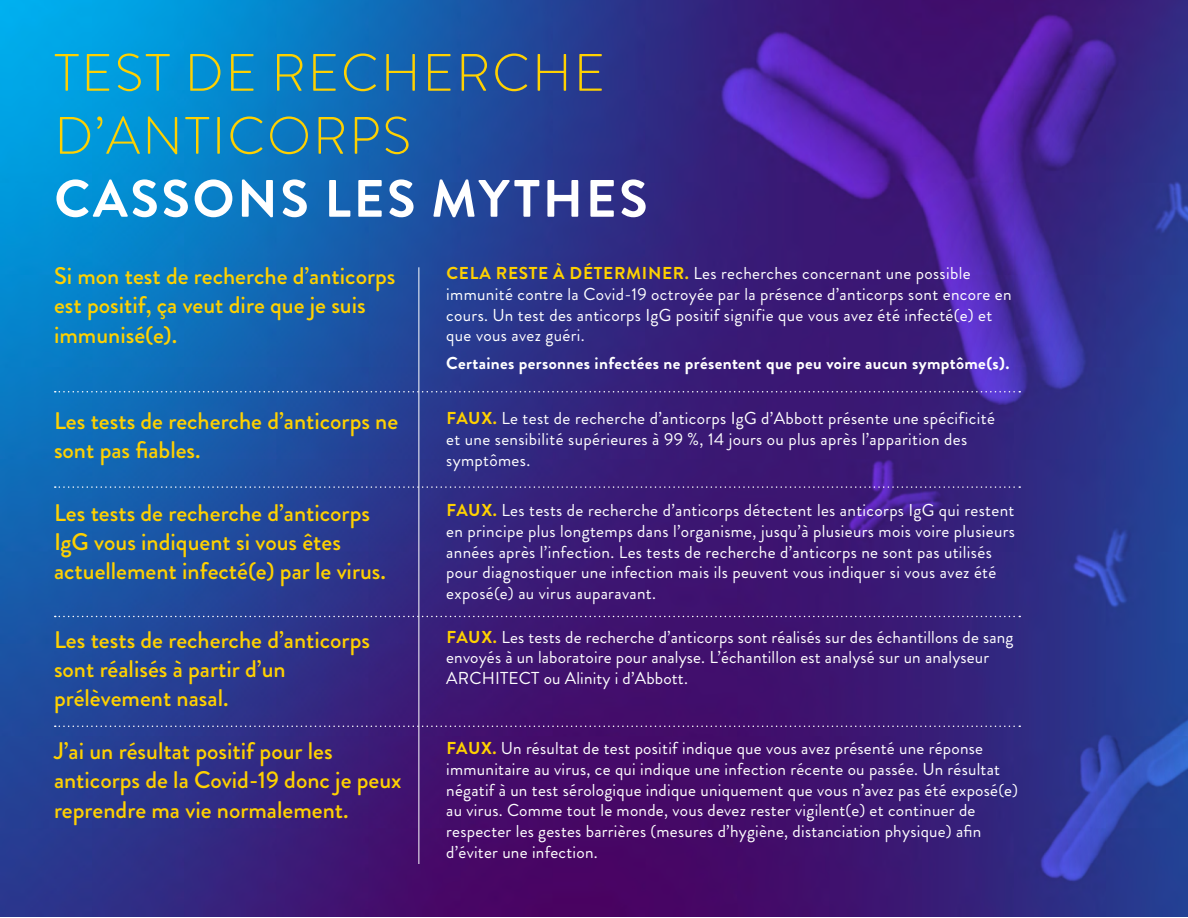
<style>
.page{position:relative;width:1188px;height:918px;background:#fff}
.page>*{position:absolute;margin:0;border:0;box-sizing:border-box;transform-origin:0 0}
.t1{font:300 52.5px/63px "Brandon Grotesque";letter-spacing:.04em;color:#ffd100}
.t2{font:700 52.5px "Brandon Grotesque";letter-spacing:.05em;color:#fff}
.t3{font:500 24px/29.2px "Brandon Grotesque";color:#ffd100}
.t4{font:17.25px/20.7px "Brandon Grotesque";letter-spacing:.02em;color:#fff}
.t5{font:700 17.25px "Brandon Grotesque";letter-spacing:.02em;color:#fff}
.s1{font-weight:700;color:#ffd100}
</style>
<div class="page">
<img style="left:0;top:0;width:1188px;height:917px">
<svg style="left:55px;top:486px;width:965px;height:2px;background:#54569e"></svg>
<svg style="left:55px;top:391px;width:965px;height:2px;background:#515ca4"></svg>
<svg style="left:55px;top:616px;width:965px;height:1px"></svg>
<svg style="left:55px;top:726px;width:965px;height:1px"></svg>
<hr style="left:419px;top:267px;width:1px;height:597px;background:#fff">
<h1 class="t1" style="left:54px;top:41px;width:552px">TEST DE RECHERCHE<br>D’ANTICORPS</h1>
<h1 class="t2" style="left:54px;top:162px;width:595px">CASSONS LES MYTHES</h1>
<h2 class="t3" style="left:54px;top:262px;width:343px">Si mon test de recherche d’anticorps est positif, ça veut dire que je suis immunisé(e).</h2>
<p class="t4" style="left:446px;top:263px;width:567px"><span class="s1">CELA RESTE À DÉTERMINER.</span> Les recherches concernant une possible immunité contre la Covid-19 octroyée par la présence d’anticorps sont encore en cours. Un test des anticorps IgG positif signifie que vous avez été infecté(e) et que vous avez guéri.</p>
<p class="t5" style="left:446px;top:351px;width:565px">Certaines personnes infectées ne présentent que peu voire aucun symptôme(s).</p>
<h2 class="t3" style="left:54px;top:406px;width:346px">Les tests de recherche d’anticorps ne sont pas fiables.</h2>
<h2 class="t3" style="left:54px;top:498px;width:334px">Les tests de recherche d’anticorps<br>IgG vous indiquent si vous êtes actuellement infecté(e) par le virus.</h2>
<p class="t4" style="left:446px;top:408px;width:550px"><span class="s1">FAUX.</span> Le test de recherche d’anticorps IgG d’Abbott présente une spécificité et une sensibilité supérieures à 99 %, 14 jours ou plus après l’apparition des symptômes.</p>
<p class="t4" style="left:446px;top:500px;width:570px"><span class="s1">FAUX.</span> Les tests de recherche d’anticorps détectent les anticorps IgG qui restent en principe plus longtemps dans l’organisme, jusqu’à plusieurs mois voire plusieurs années après l’infection. Les tests de recherche d’anticorps ne sont pas utilisés pour diagnostiquer une infection mais ils peuvent vous indiquer si vous avez été exposé(e) au virus auparavant.</p>
<h2 class="t3" style="left:54px;top:625px;width:318px">Les tests de recherche d’anticorps sont réalisés à partir d’un prélèvement nasal.</h2>
<p class="t4" style="left:446px;top:627px;width:569px"><span class="s1">FAUX.</span> Les tests de recherche d’anticorps sont réalisés sur des échantillons de sang envoyés à un laboratoire pour analyse. L’échantillon est analysé sur un analyseur<br>ARCHITECT ou Alinity i d’Abbott.</p>
<h2 class="t3" style="left:54px;top:737px;width:349px">J’ai un résultat positif pour les anticorps de la Covid-19 donc je peux reprendre ma vie normalement.</h2>
<p class="t4" style="left:446px;top:738px;width:573px"><span class="s1">FAUX.</span> Un résultat de test positif indique que vous avez présenté une réponse immunitaire au virus, ce qui indique une infection récente ou passée. Un résultat négatif à un test sérologique indique uniquement que vous n’avez pas été exposé(e) au virus. Comme tout le monde, vous devez rester vigilent(e) et continuer de respecter les gestes barrières (mesures d’hygiène, distanciation physique) afin d’éviter une infection.</p>
</div>
